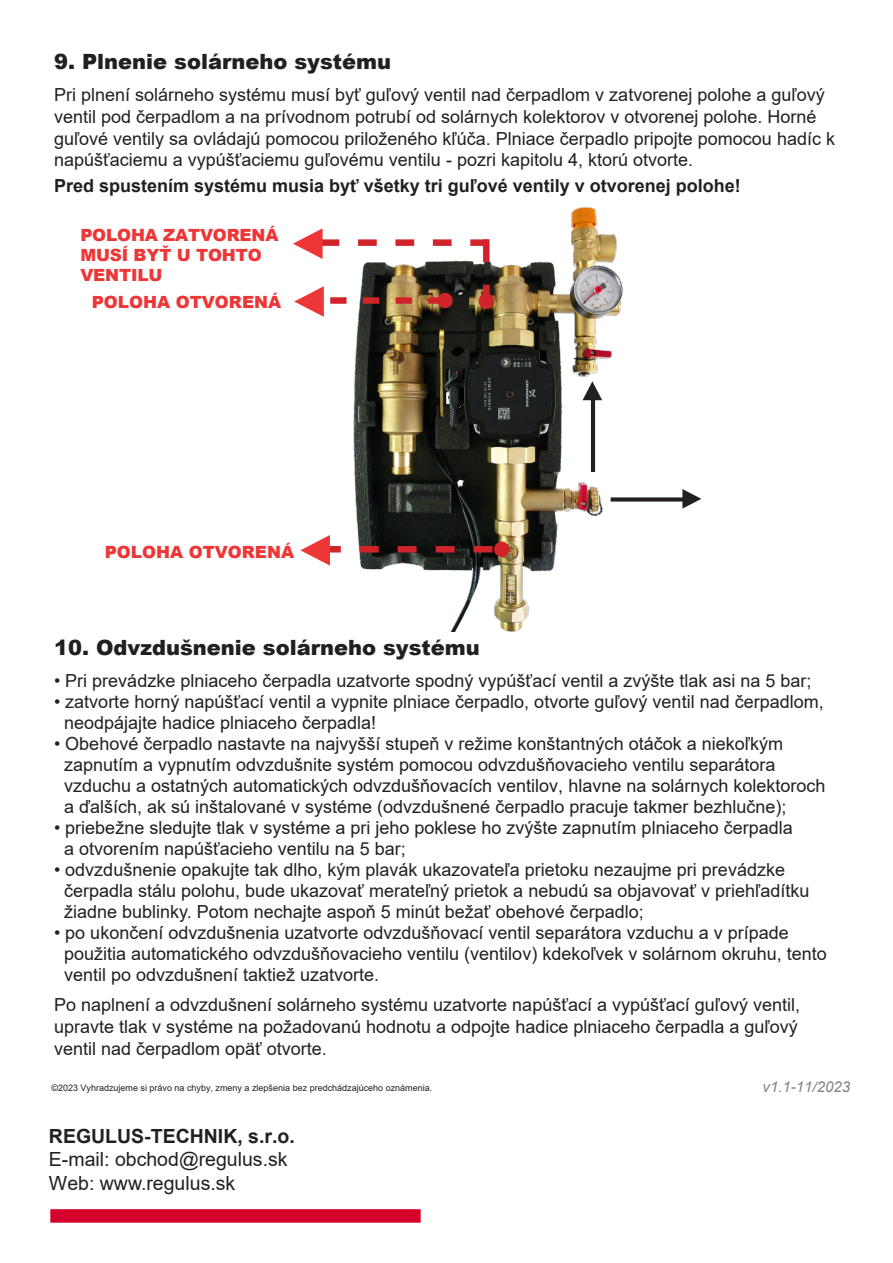
<style>
.page{position:relative;width:893px;height:1263px;background:#fff}
.page>*{position:absolute;margin:0;border:0;box-sizing:border-box;transform-origin:0 0}
.t1{font:900 21px "Arial";color:#231f20}
.t2{font:19.5px/23.4px "Arial";color:#231f20}
.t3{font:18px/21px "Arial";color:#231f20}
.t4{font:700 18px "Arial";color:#231f20}
.t5{font:900 16.8px/20.1px "Arial";letter-spacing:-.01em;color:#ee3636}
.t6{font:italic 15px "Arial";color:#808285}
.t7{font:9px "Arial";color:#231f20}
.s1{font-weight:700}
</style>
<div class="page">
<div style="left:50px;top:1209px;width:371px;height:14px;background:#d6002d"></div>
<img style="left:353px;top:206px;width:270px;height:425px">
<div style="left:494px;top:542px;width:15px;height:15px;background:#d1232a;border-radius:50%"></div>
<svg style="left:300px;top:535px;width:192px;height:31px"></svg>
<svg style="left:479px;top:293px;width:15px;height:16px"></svg>
<svg style="left:293px;top:228px;width:197px;height:89px"></svg>
<div style="left:611px;top:497px;width:73px;height:5px;background:#231f20"></div>
<svg style="left:682px;top:489px;width:19px;height:20px"></svg>
<hr style="left:591px;top:399px;width:4px;height:73px;background:#231f20">
<svg style="left:583px;top:381px;width:19px;height:19px"></svg>
<p class="t1" style="left:54px;top:46px;width:339px">9. Plnenie solárneho systému</p>
<p class="t3" style="left:54px;top:84px;width:782px;line-height:21.6px">Pri plnení solárneho systému musí byť guľový ventil nad čerpadlom v zatvorenej polohe a guľový ventil pod čerpadlom a na prívodnom potrubí od solárnych kolektorov v otvorenej polohe. Horné guľové ventily sa ovládajú pomocou priloženého kľúča. Plniace čerpadlo pripojte pomocou hadíc k napúšťaciemu a vypúšťaciemu guľovému ventilu - pozri kapitolu 4, ktorú otvorte.</p>
<p class="t4" style="left:54px;top:173px;width:688px">Pred spustením systému musia byť všetky tri guľové ventily v otvorenej polohe!</p>
<p class="t5" style="left:80px;top:224px;width:200px">POLOHA ZATVORENÁ<br>MUSÍ BYŤ U TOHTO<br>VENTILU</p>
<p class="t5" style="left:92px;top:292px;width:191px">POLOHA OTVORENÁ</p>
<p class="t5" style="left:105px;top:541px;width:191px">POLOHA OTVORENÁ</p>
<p class="t1" style="left:54px;top:633px;width:427px">10. Odvzdušnenie solárneho systému</p>
<p class="t3" style="left:54px;top:670px;width:759px">• Pri prevádzke plniaceho čerpadla uzatvorte spodný vypúšťací ventil a zvýšte tlak asi na 5 bar;</p>
<p class="t3" style="left:64px;top:691px;width:761px;text-indent:-10px">• zatvorte horný napúšťací ventil a vypnite plniace čerpadlo, otvorte guľový ventil nad čerpadlom, neodpájajte hadice plniaceho čerpadla!</p>
<p class="t3" style="left:64px;top:733px;width:763px;text-indent:-10px">• Obehové čerpadlo nastavte na najvyšší stupeň v režime konštantných otáčok a niekoľkým zapnutím a vypnutím odvzdušnite systém pomocou odvzdušňovacieho ventilu separátora vzduchu a ostatných automatických odvzdušňovacích ventilov, hlavne na solárnych kolektoroch a ďalších, ak sú inštalované v systéme (odvzdušnené čerpadlo pracuje takmer bezhlučne);</p>
<p class="t3" style="left:64px;top:817px;width:730px;text-indent:-10px">• priebežne sledujte tlak v systéme a pri jeho poklese ho zvýšte zapnutím plniaceho čerpadla a otvorením napúšťacieho ventilu na 5 bar;</p>
<p class="t3" style="left:64px;top:859px;width:747px;text-indent:-10px">• odvzdušnenie opakujte tak dlho, kým plavák ukazovateľa prietoku nezaujme pri prevádzke čerpadla stálu polohu, bude ukazovať merateľný prietok a nebudú sa objavovať v priehľadítku žiadne bublinky. Potom nechajte aspoň 5 minút bežať obehové čerpadlo;</p>
<p class="t3" style="left:64px;top:922px;width:764px;text-indent:-10px">• po ukončení odvzdušnenia uzatvorte odvzdušňovací ventil separátora vzduchu a v prípade použitia automatického odvzdušňovacieho ventilu (ventilov) kdekoľvek v solárnom okruhu, tento ventil po odvzdušnení taktiež uzatvorte.</p>
<p class="t3" style="left:54px;top:994px;width:748px;line-height:21.6px">Po naplnení a odvzdušnení solárneho systému uzatvorte napúšťací a vypúšťací guľový ventil, upravte tlak v systéme na požadovanú hodnotu a odpojte hadice plniaceho čerpadla a guľový ventil nad čerpadlom opäť otvorte.</p>
<p class="t7" style="left:51px;top:1082px;width:382px">©2023 Vyhradzujeme si právo na chyby, zmeny a zlepšenia bez predchádzajúceho oznámenia.</p>
<p class="t2" style="left:49px;top:1124px;width:247px"><span class="s1">REGULUS-TECHNIK, s.r.o.<br></span>E-mail: obchod@regulus.sk<br>Web: www.regulus.sk</p>
<p class="t6" style="left:762px;top:1077px;width:89px">v1.1-11/2023</p>
</div>
